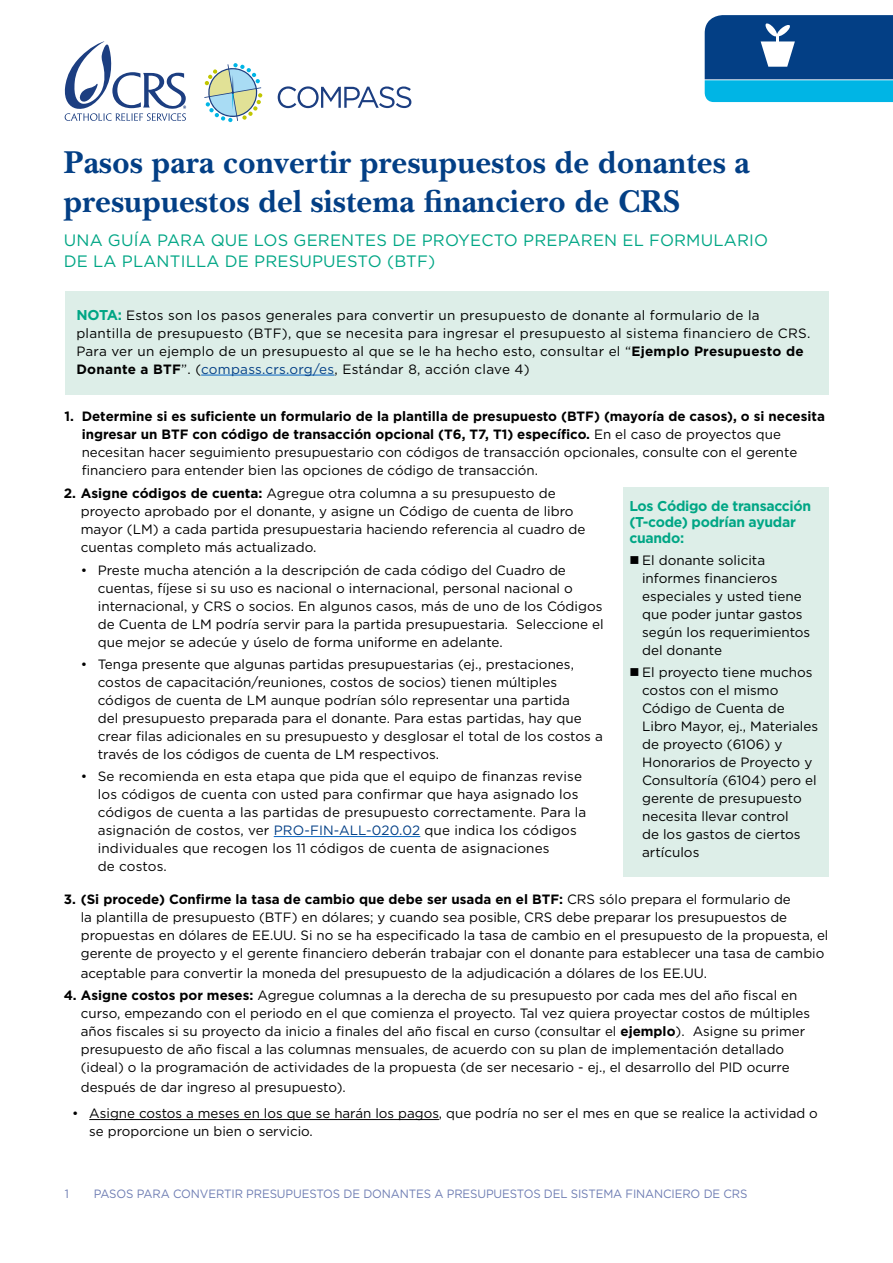
<style>
.page{position:relative;width:893px;height:1263px;background:#fff}
.page>*{position:absolute;margin:0;border:0;box-sizing:border-box;transform-origin:0 0}
.t1{font:700 33px/39px "New Baskerville Std";letter-spacing:.01em;color:#033f85;scale:.96 1}
.t2{font:16.5px/21px "Gotham";letter-spacing:.01em;color:#00a685}
.t3{font:700 14.25px/15.8px "Gotham";letter-spacing:-.02em;color:#00a685}
.t4{font:13.5px/18px "Gotham";color:#000}
.t5{font:13.5px/18px "Gotham";letter-spacing:.02em;color:#000}
.t6{font:12px "Gotham";letter-spacing:-.01em;color:#6e7db3;scale:.96 1}
.s1{font-weight:700;font-size:14.25px;color:#00a685}
.s2{font-weight:700}
.s3{color:#033f85}
</style>
<div class="page">
<svg style="left:204px;top:63px;width:58px;height:59px"></svg>
<svg style="left:65px;top:41px;width:121px;height:80px"></svg>
<svg style="left:278px;top:86px;width:133px;height:22px"></svg>
<div style="left:65px;top:291px;width:764px;height:103px;background:#ddeee8"></div>
<div style="left:624px;top:488px;width:205px;height:389px;background:#ddeee8"></div>
<hr style="left:201px;top:375px;width:133px;height:1px;background:#0563c1">
<hr style="left:274px;top:836px;width:146px;height:1px;background:#0563c1">
<hr style="left:89px;top:1119px;width:350px;height:1px;background:#000">
<svg style="left:705px;top:15px;width:188px;height:87px;background:#1369a5"></svg>
<h1 class="t1" style="left:64px;top:143px;width:716px">Pasos para convertir presupuestos de donantes a presupuestos del sistema financiero de CRS</h1>
<p class="t2" style="left:64px;top:229px;width:706px">UNA GUÍA PARA QUE LOS GERENTES DE PROYECTO PREPAREN EL FORMULARIO<br>DE LA PLANTILLA DE PRESUPUESTO (BTF)</p>
<p class="t5" style="left:76px;top:306px;width:735px"><span class="s1">NOTA:</span> Estos son los pasos generales para convertir un presupuesto de donante al formulario de la plantilla de presupuesto (BTF), que se necesita para ingresar el presupuesto al sistema financiero de CRS.<br>Para ver un ejemplo de un presupuesto al que se le ha hecho esto, consultar el “<span class="s2">Ejemplo Presupuesto de Donante a BTF</span>”. (<span class="s3">compass.crs.org/es</span>, Estándar 8, acción clave 4)</p>
<p class="t4" style="left:82px;top:407px;width:745px;text-indent:-17px"><span class="s2">1. Determine si es suficiente un formulario de la plantilla de presupuesto (BTF) (mayoría de casos), o si necesita ingresar un BTF con código de transacción opcional (T6, T7, T1) específico.</span> En el caso de proyectos que necesitan hacer seguimiento presupuestario con códigos de transacción opcionales, consulte con el gerente financiero para entender bien las opciones de código de transacción.</p>
<p class="t4" style="left:81px;top:484px;width:506px;text-indent:-17px"><span class="s2">2. Asigne códigos de cuenta:</span> Agregue otra columna a su presupuesto de proyecto aprobado por el donante, y asigne un Código de cuenta de libro mayor (LM) a cada partida presupuestaria haciendo referencia al cuadro de cuentas completo más actualizado.</p>
<p class="t4" style="left:98px;top:561px;width:507px;text-indent:-17px">• Preste mucha atención a la descripción de cada código del Cuadro de cuentas, fíjese si su uso es nacional o internacional, personal nacional o internacional, y CRS o socios. En algunos casos, más de uno de los Códigos de Cuenta de LM podría servir para la partida presupuestaria. Seleccione el que mejor se adecúe y úselo de forma uniforme en adelante.</p>
<p class="t4" style="left:98px;top:655px;width:506px;text-indent:-17px">• Tenga presente que algunas partidas presupuestarias (ej., prestaciones, costos de capacitación/reuniones, costos de socios) tienen múltiples códigos de cuenta de LM aunque podrían sólo representar una partida<br>del presupuesto preparada para el donante. Para estas partidas, hay que crear filas adicionales en su presupuesto y desglosar el total de los costos a través de los códigos de cuenta de LM respectivos.</p>
<p class="t4" style="left:98px;top:767px;width:490px;text-indent:-17px">• Se recomienda en esta etapa que pida que el equipo de finanzas revise los códigos de cuenta con usted para confirmar que haya asignado los códigos de cuenta a las partidas de presupuesto correctamente. Para la asignación de costos, ver <span class="s3">PRO‑FIN-ALL-020.02</span> que indica los códigos individuales que recogen los 11 códigos de cuenta de asignaciones<br>de costos.</p>
<p class="t4" style="left:81px;top:890px;width:749px;text-indent:-17px"><span class="s2">3. (Si procede) Confirme la tasa de cambio que debe ser usada en el BTF:</span> CRS sólo prepara el formulario de<br>la plantilla de presupuesto (BTF) en dólares; y cuando sea posible, CRS debe preparar los presupuestos de propuestas en dólares de EE.UU. Si no se ha especificado la tasa de cambio en el presupuesto de la propuesta, el gerente de proyecto y el gerente financiero deberán trabajar con el donante para establecer una tasa de cambio</p>
<p class="t4" style="left:81px;top:963px;width:628px">aceptable para convertir la moneda del presupuesto de la adjudicación a dólares de los EE.UU.</p>
<p class="t4" style="left:81px;top:986px;width:731px;text-indent:-17px"><span class="s2">4. Asigne costos por meses:</span> Agregue columnas a la derecha de su presupuesto por cada mes del año fiscal en curso, empezando con el periodo en el que comienza el proyecto. Tal vez quiera proyectar costos de múltiples años fiscales si su proyecto da inicio a finales del año fiscal en curso (consultar el <span class="s2">ejemplo</span>). Asigne su primer presupuesto de año fiscal a las columnas mensuales, de acuerdo con su plan de implementación detallado (ideal) o la programación de actividades de la propuesta (de ser necesario - ej., el desarrollo del PID ocurre</p>
<p class="t4" style="left:81px;top:1077px;width:267px">después de dar ingreso al presupuesto).</p>
<p class="t4" style="left:89px;top:1104px;width:730px;text-indent:-17px">• Asigne costos a meses en los que se harán los pagos, que podría no ser el mes en que se realice la actividad o se proporcione un bien o servicio.</p>
<p class="t3" style="left:629px;top:498px;width:183px">Los Código de transacción (T-code) podrían ayudar cuando:</p>
<p class="t4" style="left:642px;top:551px;width:170px;text-indent:-13px">■ El donante solicita informes financieros especiales y usted tiene que poder juntar gastos según los requerimientos del donante</p>
<p class="t4" style="left:642px;top:663px;width:177px;text-indent:-13px">■ El proyecto tiene muchos costos con el mismo<br>Código de Cuenta de<br>Libro Mayor, ej., Materiales de proyecto (6106) y<br>Honorarios de Proyecto y<br>Consultoría (6104) pero el gerente de presupuesto necesita llevar control<br>de los gastos de ciertos artículos</p>
<p class="t6" style="left:65px;top:1186px;width:6px">1</p>
<p class="t6" style="left:94px;top:1186px;width:682px">PASOS PARA CONVERTIR PRESUPUESTOS DE DONANTES A PRESUPUESTOS DEL SISTEMA FINANCIERO DE CRS</p>
</div>
